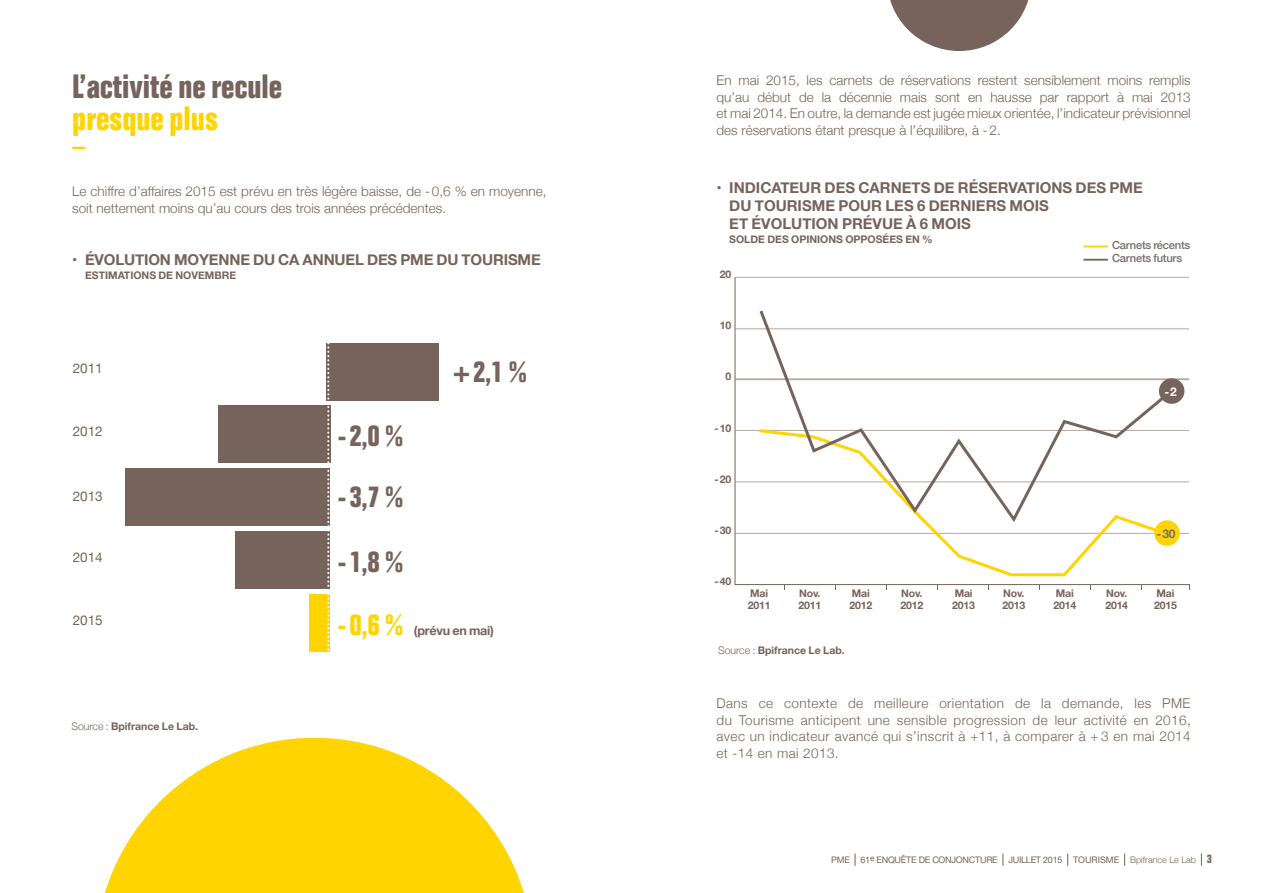
<style>
.page{position:relative;width:1263px;height:893px;background:#fff}
.page>*{position:absolute;margin:0;border:0;box-sizing:border-box;transform-origin:0 0}
.t1{font:700 condensed 33px "Folio";color:#76635c}
.t2{font:700 condensed 33px "Folio";color:#ffd400}
.t3{font:700 condensed 29.25px/61.1px "Folio";color:#76635c}
.t4{font:700 condensed 29.25px "Folio";color:#ffd400}
.t5{font:700 15px/18px "Helvetica Neue";color:#76635c}
.t6{font:300 13.5px/16.5px "Helvetica Neue";color:#76635c;text-align:justify}
.t7{font:13.5px "Helvetica Neue";color:#76635c}
.t8{font:700 12.6px "Helvetica Neue";letter-spacing:-.02em;color:#76635c}
.t9{font:700 12px "Helvetica Neue";color:#746f6d}
.t10{font:700 12px "Helvetica Neue";color:#fff}
.t11{font:500 11.25px "Helvetica Neue";letter-spacing:-.02em;color:#746f6d}
.t12{font:700 10.5px/12px "Helvetica Neue";letter-spacing:-.02em;color:#76635c}
.t13{font:700 10.5px "Helvetica Neue";color:#76635c}
.t14{font:9px "Helvetica Neue";letter-spacing:-.025em;color:#76635c}
.t15{font:300 9px "Helvetica Neue";color:#76635c}
.s1{font-weight:300}
.s2{font-family:"Folio";font-weight:700;font-stretch:condensed;font-size:12px}
</style>
<div class="page">
<hr style="left:1083px;top:259px;width:25px;height:2px;background:#76635c">
<svg style="left:1083px;top:246px;width:25px;height:1px"></svg>
<svg style="left:734px;top:276px;width:456px;height:310px"></svg>
<svg style="left:756px;top:427px;width:414px;height:151px"></svg>
<svg style="left:757px;top:307px;width:418px;height:218px"></svg>
<div style="left:1159px;top:378px;width:25px;height:26px;background:#76635c;border-radius:50%"></div>
<div style="left:1154px;top:520px;width:26px;height:26px;background:#ffd400;border-radius:50%"></div>
<svg style="left:890px;top:0;width:139px;height:51px"></svg>
<svg style="left:855px;top:853px;width:1px;height:13px"></svg>
<svg style="left:1002px;top:853px;width:1px;height:13px"></svg>
<svg style="left:1067px;top:853px;width:1px;height:13px"></svg>
<svg style="left:1124px;top:853px;width:1px;height:13px"></svg>
<svg style="left:1201px;top:853px;width:1px;height:13px"></svg>
<svg style="left:72px;top:147px;width:14px;height:2px"></svg>
<div style="left:236px;top:532px;width:94px;height:57px;background:#76635c"></div>
<div style="left:309px;top:594px;width:21px;height:58px;background:#ffd400"></div>
<div style="left:125px;top:469px;width:205px;height:57px;background:#76635c"></div>
<div style="left:218px;top:406px;width:112px;height:57px;background:#76635c"></div>
<div style="left:326px;top:343px;width:112px;height:57px;background:#76635c"></div>
<svg style="left:327px;top:343px;width:2px;height:308px"></svg>
<svg style="left:105px;top:738px;width:419px;height:155px;fill:#ffd400"></svg>
<h1 class="t1" style="left:72px;top:68px;width:212px">L’activité ne recule</h1>
<h1 class="t2" style="left:72px;top:100px;width:147px">presque plus</h1>
<p class="t6" style="left:72px;top:182px;width:476px">Le chiffre d’affaires 2015 est prévu en très légère baisse, de -0,6 % en moyenne, soit nettement moins qu’au cours des trois années précédentes.</p>
<p class="t5" style="left:72px;top:251px;width:242px">• ÉVOLUTION MOYENN E DU CA ANN</p>
<p class="t5" style="left:335px;top:251px;width:208px">UEL DES PME DU TOURISME</p>
<p class="t13" style="left:85px;top:267px;width:153px">ESTIMATIONS DE NOVEMBRE</p>
<p class="t7" style="left:73px;top:359px;width:32px">2011</p>
<p class="t7" style="left:73px;top:422px;width:32px">2012</p>
<p class="t7" style="left:73px;top:486px;width:32px">2013</p>
<p class="t7" style="left:73px;top:548px;width:32px">2014</p>
<p class="t7" style="left:73px;top:611px;width:32px">2015</p>
<p class="t12" style="left:71px;top:720px;width:128px"><span class="s1">Source :</span> BPIFRANCE LE LAB.</p>
<h2 class="t3" style="left:338px;top:405px;width:67px">-2,0 % -3,7 %</h2>
<h2 class="t3" style="left:453px;top:342px;width:75px">+2,1 %</h2>
<h2 class="t3" style="left:338px;top:532px;width:67px">-1,8 %</h2>
<h2 class="t4" style="left:338px;top:609px;width:67px">-0,6 %</h2>
<p class="t8" style="left:414px;top:620px;width:82px">(PRÉVU EN MAI)</p>
<p class="t6" style="left:716px;top:72px;width:476px">En mai 2015, les carnets de réservations restent sensiblement moins remplis qu’au début de la décennie mais sont en hausse par rapport à mai 2013 et mai 2014. En outre, la demande est jugée mieux orientée, l’indicateur prévisionnel des réservations étant presque à l’équilibre, à -2.</p>
<p class="t5" style="left:729px;top:179px;width:413px;text-indent:-13px">• IN DICATEUR DES CARNETS DE RÉSERVATIONS DES PME<br>DU TOURISME POUR LES 6 DERNIERS MOIS<br>ET ÉVOLUTION PRÉVUE À 6 MOIS</p>
<p class="t13" style="left:729px;top:231px;width:205px">SOLDE DES OPINIONS OPPOSÉES EN %</p>
<p class="t11" style="left:1112px;top:235px;width:80px">Carnets récents</p>
<p class="t12" style="left:720px;top:268px;width:13px">20</p>
<p class="t12" style="left:720px;top:320px;width:13px">10</p>
<p class="t11" style="left:1112px;top:249px;width:71px">Carnets futurs</p>
<p class="t12" style="left:725px;top:371px;width:7px">0</p>
<p class="t12" style="left:714px;top:422px;width:18px">-10</p>
<p class="t12" style="left:714px;top:473px;width:18px">-20</p>
<p class="t10" style="left:1164px;top:382px;width:14px">-2</p>
<p class="t12" style="left:714px;top:525px;width:18px">-30</p>
<p class="t12" style="left:714px;top:576px;width:18px">-40</p>
<p class="t9" style="left:1156px;top:524px;width:21px">-30</p>
<p class="t12" style="left:748px;top:588px;width:24px">MAI<br>2011</p>
<p class="t12" style="left:798px;top:588px;width:24px">NOV.<br>2011</p>
<p class="t12" style="left:849px;top:588px;width:24px">MAI<br>2012</p>
<p class="t12" style="left:900px;top:588px;width:24px">NOV.<br>2012</p>
<p class="t12" style="left:952px;top:588px;width:24px">MAI<br>2013</p>
<p class="t12" style="left:1002px;top:588px;width:24px">NOV.<br>2013</p>
<p class="t12" style="left:1053px;top:588px;width:24px">MAI<br>2014</p>
<p class="t12" style="left:1105px;top:588px;width:24px">NOV.<br>2014</p>
<p class="t12" style="left:1154px;top:588px;width:24px">MAI<br>2015</p>
<p class="t12" style="left:718px;top:644px;width:128px"><span class="s1">Source :</span> BPIFRANCE LE LAB.</p>
<p class="t6" style="left:716px;top:694px;width:476px">Dans ce contexte de meilleure orientation de la demande, les PME du Tourisme anticipent une sensible progression de leur activité en 2016, avec un indicateur avancé qui s’inscrit à +11, à comparer à + 3 en mai 2014 et -14 en mai 2013.</p>
<p class="t14" style="left:831px;top:853px;width:249px">PME 61<sup>E</sup> ENQUÊTE DE CONJONCTURE JUILLET 2015 TOURI</p>
<p class="t14" style="left:1100px;top:853px;width:13px">SME</p>
<p class="t15" style="left:1130px;top:852px;width:83px">Bpifrance Le Lab <span class="s2">3</span></p>
</div>
